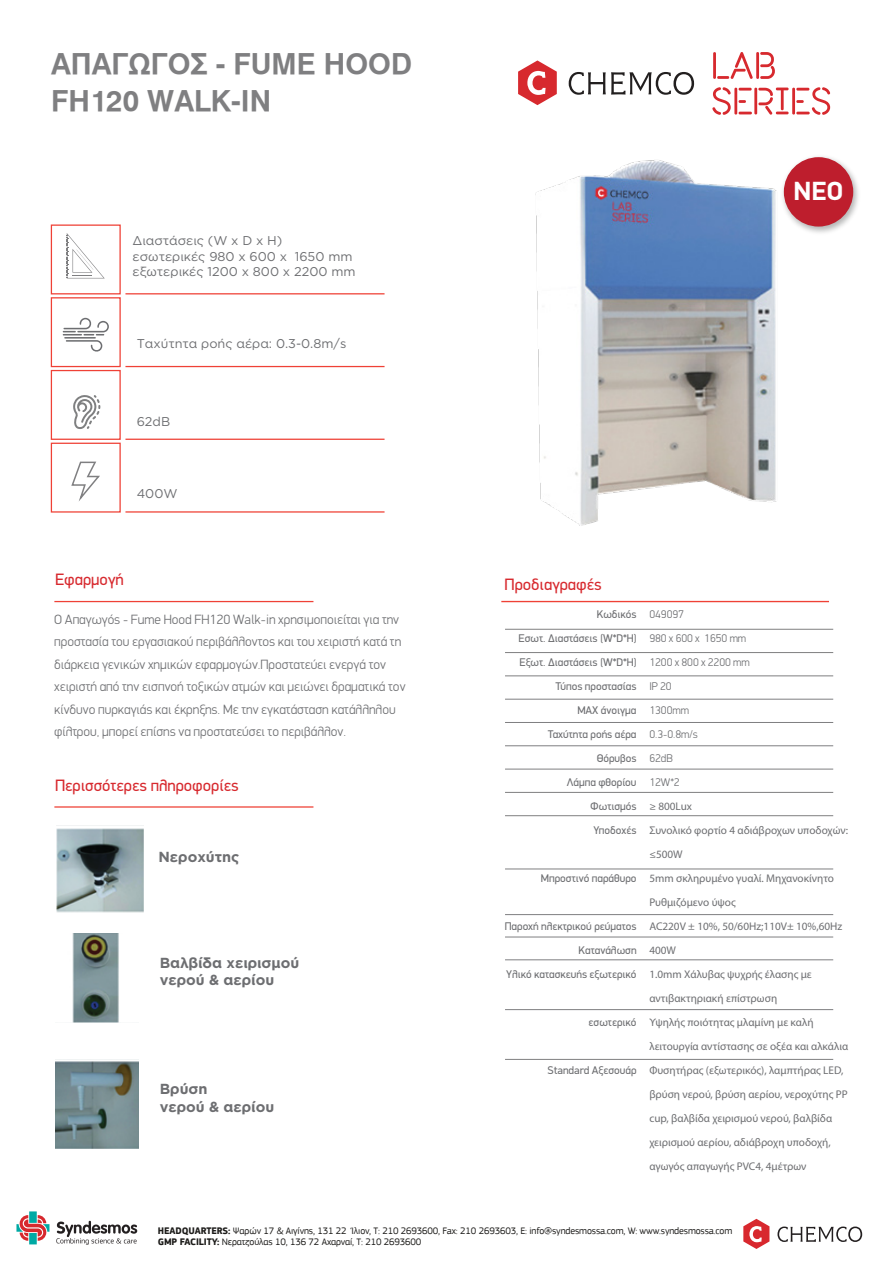
<style>
.page{position:relative;width:893px;height:1263px;background:#fff}
.page>*{position:absolute;margin:0;border:0;box-sizing:border-box;transform-origin:0 0}
.t1{font:28.5px/37.2px "UB Helvetica Bold";color:#7f7f81}
.t2{font:700 26.4px "PF Din Display";color:#fff}
.t3{font:16.5px "PF Din Display";color:#d7292e}
.t4{font:700 14.55px/17.4px "Gotham Greek";color:#6d6e71}
.t5{font:300 13.5px/22.5px "PF Din Display";color:#6d6e71}
.t6{font:12.75px/15.3px "Gotham Greek";color:#6d6e71}
.t7{font:11.25px/24px "Myriad Pro";color:#6d6e71}
.t8{font:11.25px/24px "PF Din Display";color:#6d6e71;text-align:right}
.t9{font:300 11.25px/24px "PF Din Display";color:#6d6e71}
.t10{font:9.9px/11.2px "PF Square Sans Pro";letter-spacing:-.015em;color:#1d1c1a}
.s1{font-weight:700}
</style>
<div class="page">
<svg style="left:569px;top:72px;width:125px;height:23px"></svg>
<svg style="left:518px;top:60px;width:39px;height:45px"></svg>
<svg style="left:713px;top:52px;width:62px;height:27px"></svg>
<svg style="left:712px;top:87px;width:118px;height:28px"></svg>
<div style="left:51px;top:224px;width:70px;height:70px;border:1px solid #ef4136"></div>
<div style="left:51px;top:297px;width:70px;height:70px;border:1px solid #ef4136"></div>
<div style="left:51px;top:443px;width:70px;height:70px;border:1px solid #ef4136"></div>
<hr style="left:125px;top:293px;width:260px;height:1px;background:#ef4136">
<hr style="left:125px;top:366px;width:260px;height:1px;background:#ef4136">
<hr style="left:125px;top:511px;width:260px;height:2px;background:#ef4136">
<hr style="left:125px;top:439px;width:260px;height:1px;background:#ef4136">
<hr style="left:54px;top:601px;width:259px;height:1px;background:#ef4136">
<hr style="left:54px;top:806px;width:259px;height:2px;background:#ef4136">
<svg style="left:16px;top:1211px;width:33px;height:33px"></svg>
<svg style="left:56px;top:1221px;width:81px;height:24px"></svg>
<svg style="left:777px;top:1226px;width:85px;height:16px"></svg>
<svg style="left:743px;top:1219px;width:26px;height:30px"></svg>
<hr style="left:505px;top:629px;width:328px;height:1px;background:#7f7f81">
<hr style="left:505px;top:652px;width:328px;height:1px;background:#7f7f81">
<hr style="left:505px;top:676px;width:328px;height:1px;background:#7f7f81">
<hr style="left:505px;top:699px;width:328px;height:1px;background:#7f7f81">
<hr style="left:505px;top:722px;width:328px;height:1px;background:#7f7f81">
<hr style="left:505px;top:745px;width:328px;height:1px;background:#7f7f81">
<hr style="left:505px;top:769px;width:328px;height:1px;background:#7f7f81">
<hr style="left:505px;top:792px;width:328px;height:1px;background:#7f7f81">
<hr style="left:505px;top:815px;width:328px;height:1px;background:#7f7f81">
<hr style="left:505px;top:869px;width:328px;height:1px;background:#7f7f81">
<hr style="left:505px;top:914px;width:328px;height:1px;background:#7f7f81">
<hr style="left:505px;top:937px;width:328px;height:1px;background:#7f7f81">
<hr style="left:505px;top:959px;width:328px;height:1px;background:#7f7f81">
<hr style="left:505px;top:1009px;width:328px;height:1px;background:#7f7f81">
<hr style="left:505px;top:1059px;width:328px;height:1px;background:#7f7f81">
<hr style="left:501px;top:601px;width:328px;height:1px;background:#ef4136">
<div style="left:51px;top:370px;width:70px;height:70px;border:1px solid #ef4136"></div>
<img style="left:535px;top:156px;width:324px;height:370px">
<svg style="left:67px;top:233px;width:38px;height:45px"></svg>
<svg style="left:63px;top:318px;width:46px;height:34px"></svg>
<hr style="left:64px;top:337px;width:32px;height:2px;background:#6d6e71">
<svg style="left:73px;top:395px;width:27px;height:34px"></svg>
<svg style="left:71px;top:461px;width:29px;height:40px"></svg>
<img style="left:56px;top:828px;width:87px;height:84px">
<img style="left:72px;top:933px;width:47px;height:90px">
<img style="left:55px;top:1059px;width:83px;height:90px">
<h1 class="t1" style="left:51px;top:45px;width:362px">ΑΠΑΓΩΓΟΣ - FUME HOOD<br>FH120 WALK-IN</h1>
<p class="t6" style="left:132px;top:233px;width:225px">Διαστάσεις (W x D x H) εσωτερικές 980 x 600 x 1650 mm εξωτερικές 1200 x 800 x 2200 mm</p>
<p class="t6" style="left:137px;top:335px;width:211px">Ταχύτητα ροής αέρα: 0.3-0.8m/s</p>
<p class="t6" style="left:137px;top:413px;width:35px">62dB</p>
<p class="t6" style="left:137px;top:485px;width:42px">400W</p>
<h3 class="t3" style="left:55px;top:569px;width:70px">Εφαρµογή</h3>
<p class="t5" style="left:54px;top:608px;width:353px">Ο Απαγωγός - Fume Hood FH120 Walk-in χρησιµοποιείται για την προστασία του εργασιακού περιβάλλοντος και του χειριστή κατά τη διάρκεια γενικών χηµικών εφαρµογών.Προστατεύει ενεργά τον χειριστή από την εισπνοή τοξικών ατµών και µειώνει δραµατικά τον κίνδυνο πυρκαγιάς και έκρηξης. Με την εγκατάσταση κατάλληλου φίλτρου, µπορεί επίσης να προστατεύσει το περιβάλλον.</p>
<h3 class="t3" style="left:55px;top:775px;width:185px">Περισσότερες πληροφορίες</h3>
<p class="t4" style="left:158px;top:848px;width:83px">Nεροχύτης</p>
<p class="t4" style="left:160px;top:954px;width:141px">Βαλβίδα χειρισμού νερού &amp; αερίου</p>
<p class="t4" style="left:160px;top:1080px;width:116px">Βρύση<br>νερού &amp; αερίου</p>
<h2 class="t2" style="left:793px;top:175px;width:52px">ΝΕΟ</h2>
<h3 class="t3" style="left:505px;top:574px;width:99px">Προδιαγραφές</h3>
<p class="t8" style="left:519px;top:602px;width:119px">Kωδικός<br>Εσωτ. ∆ιαστάσεις (W*D*H)<br>Εξωτ. ∆ιαστάσεις (W*D*H)<br>Τύπος προστασίας<br>MAX άνοιγµα<br>Ταχύτητα ροής αέρα<br>Θόρυβος<br>Λάµπα φθορίου<br>Φωτισµός<br>Υποδοχές</p>
<p class="t8" style="left:541px;top:866px;width:97px">Μπροστινό παράθυρο</p>
<p class="t8" style="left:505px;top:914px;width:133px">Παροχή ηλεκτρικού ρεύµατος<br>Κατανάλωση<br>Υλικό κατασκευής εξωτερικό</p>
<p class="t8" style="left:589px;top:1010px;width:49px">εσωτερικό</p>
<p class="t8" style="left:547px;top:1058px;width:91px">Standard Αξεσουάρ</p>
<p class="t9" style="left:649px;top:602px;width:102px">049097<br>980 x 600 x 1650 mm<br>1200 x 800 x 2200 mm<br>ΙP 20<br>1300mm<br>0.3-0.8m/s<br>62dB<br>12W*2</p>
<p class="t7" style="left:649px;top:794px;width:200px">≥ 800Lux<br>Συνολικό φορτίο 4 αδιάβροχων υποδοχών: ≤500W<br>5mm σκληρυμένο γυαλί. Μηχανοκίνητο<br>Ρυθμιζόμενο ύψος<br>AC220V ± 10%, 50/60Hz;110V± 10%,60Hz<br>400W<br>1.0mm Xάλυβας ψυχρής έλασης με αντιβακτηριακή επίστρωση<br>Υψηλής ποιότητας μλαμίνη με καλή λειτουργία αντίστασης σε οξέα και αλκάλια<br>Φυσητήρας (εξωτερικός), λαμπτήρας LED, βρύση νερού, βρύση αερίου, νεροχύτης PP cup, βαλβίδα χειρισμού νερού, βαλβίδα χειρισμού αερίου, αδιάβροχη υποδοχή, αγωγός απαγωγής PVC4, 4μέτρων</p>
<p class="t10" style="left:158px;top:1225px;width:576px"><span class="s1">HEADQUARTERS:</span> Ψαρών 17 &amp; Αιγίνης, 131 22 Ίλιον, Τ: 210 2693600, Fax: 210 2693603, E: info@syndesmossa.com, W: www.syndesmossa.com<br><span class="s1">GMP FACILITY:</span> Νερατζούλας 10, 136 72 Αχαρναί, Τ: 210 2693600</p>
</div>
